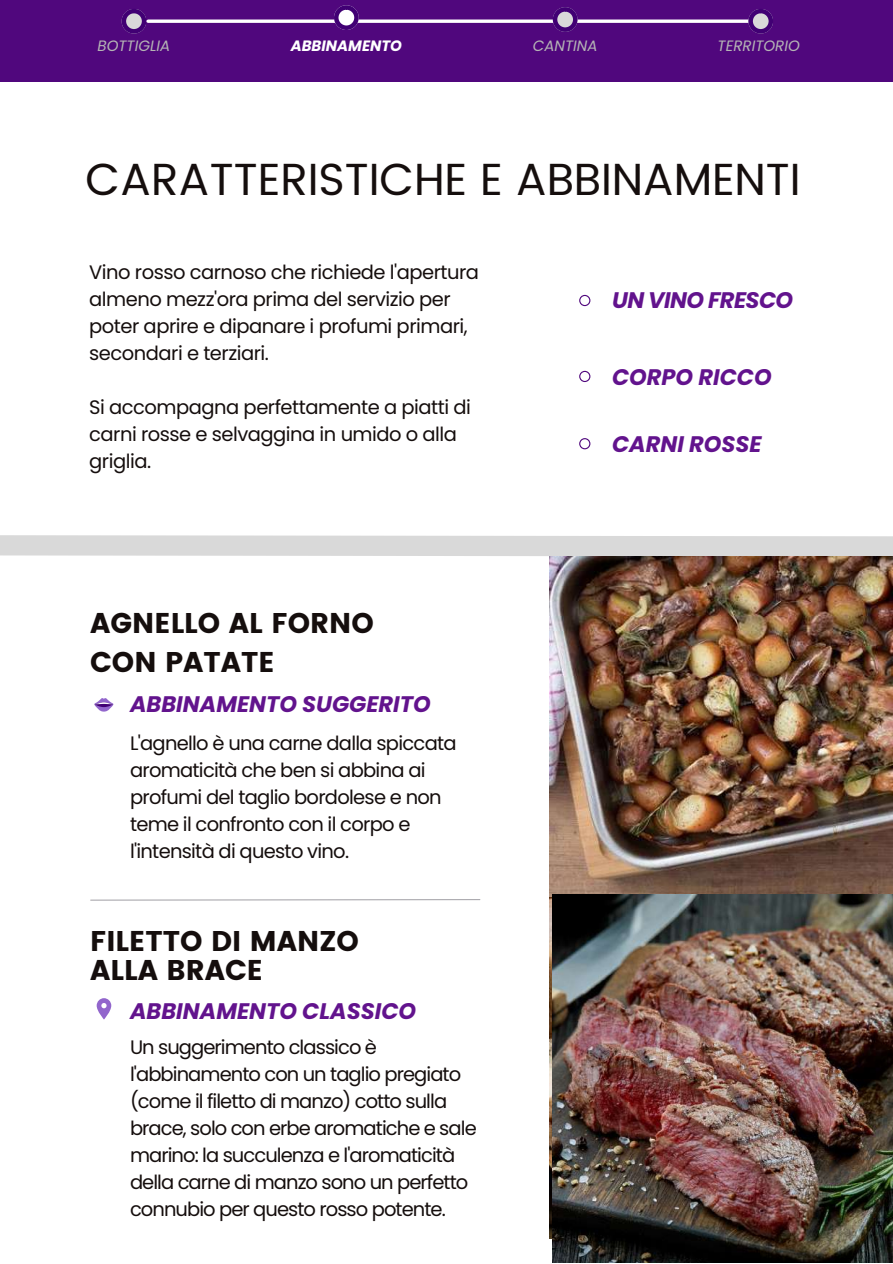
<style>
.page{position:relative;width:893px;height:1264px;background:#fff}
.page>*{position:absolute;margin:0;border:0;box-sizing:border-box;transform-origin:0 0}
.t1{font:45px "Poppins";letter-spacing:-.005em;color:#150e0d}
.t2{font:28.5px/39.3px "Poppins";color:#150e0d}
.t3{font:italic 700 22.5px "Poppins";color:#62138d}
.t4{font:italic 700 22.5px "Poppins";letter-spacing:-.025em;color:#62138d}
.t5{font:19.5px/27px "Poppins";letter-spacing:-.035em;color:#150e0d}
.t6{font:italic 15px "Poppins";color:#b5b5b5}
.t7{font:italic 700 15px "Poppins";color:#fff}
</style>
<div class="page">
<div style="left:0;top:535px;width:892px;height:21px;background:#d9d9d9"></div>
<svg style="left:579px;top:295px;width:11px;height:11px"></svg>
<svg style="left:579px;top:371px;width:11px;height:11px"></svg>
<svg style="left:579px;top:438px;width:11px;height:11px"></svg>
<div style="left:0;top:0;width:892px;height:82px;background:#50077d"></div>
<svg style="left:122px;top:9px;width:24px;height:25px"></svg>
<hr style="left:148px;top:20px;width:610px;height:3px;background:#fff">
<svg style="left:552px;top:7px;width:25px;height:25px"></svg>
<svg style="left:334px;top:5px;width:25px;height:25px"></svg>
<svg style="left:748px;top:9px;width:25px;height:25px"></svg>
<svg style="left:94px;top:698px;width:19px;height:13px"></svg>
<svg style="left:97px;top:998px;width:14px;height:21px"></svg>
<svg style="left:90px;top:899px;width:391px;height:2px"></svg>
<img style="left:549px;top:556px;width:343px;height:340px">
<img style="left:552px;top:894px;width:340px;height:368px">
<p class="t6" style="left:97px;top:35px;width:74px">BOTTIGLIA</p>
<p class="t7" style="left:291px;top:35px;width:113px">ABBINAMENTO</p>
<p class="t6" style="left:533px;top:35px;width:66px">CANTINA</p>
<p class="t6" style="left:717px;top:35px;width:84px">TERRITORIO</p>
<h1 class="t1" style="left:85px;top:153px;width:716px">CARATTERISTICHE E ABBINAMENTI</h1>
<p class="t5" style="left:89px;top:258px;width:391px">Vino rosso carnoso che richiede l'apertura almeno mezz'ora prima del servizio per poter aprire e dipanare i profumi primari, secondari e terziari.</p>
<p class="t5" style="left:89px;top:393px;width:383px">Si accompagna perfettamente a piatti di carni rosse e selvaggina in umido o alla griglia.</p>
<h2 class="t2" style="left:90px;top:603px;width:285px">AGNELLO AL FORNO<br>CON PATATE</h2>
<p class="t3" style="left:130px;top:689px;width:302px">ABBINAMENTO SUGGERITO</p>
<p class="t5" style="left:130px;top:729px;width:328px">L'agnello è una carne dalla spiccata aromaticità che ben si abbina ai profumi del taglio bordolese e non teme il confronto con il corpo e l'intensità di questo vino.</p>
<h2 class="t2" style="left:90px;top:926px;width:270px;line-height:29.2px">FILETTO DI MANZO<br>ALLA BRACE</h2>
<p class="t3" style="left:130px;top:995px;width:287px">ABBINAMENTO CLASSICO</p>
<p class="t5" style="left:130px;top:1034px;width:348px">Un suggerimento classico è l'abbinamento con un taglio pregiato (come il filetto di manzo) cotto sulla brace, solo con erbe aromatiche e sale marino: la succulenza e l'aromaticità della carne di manzo sono un perfetto connubio per questo rosso potente.</p>
<p class="t4" style="left:612px;top:285px;width:183px">UN VINO FRESCO</p>
<p class="t3" style="left:612px;top:361px;width:161px">CORPO RICCO</p>
<p class="t3" style="left:612px;top:428px;width:151px">CARNI ROSSE</p>
</div>
